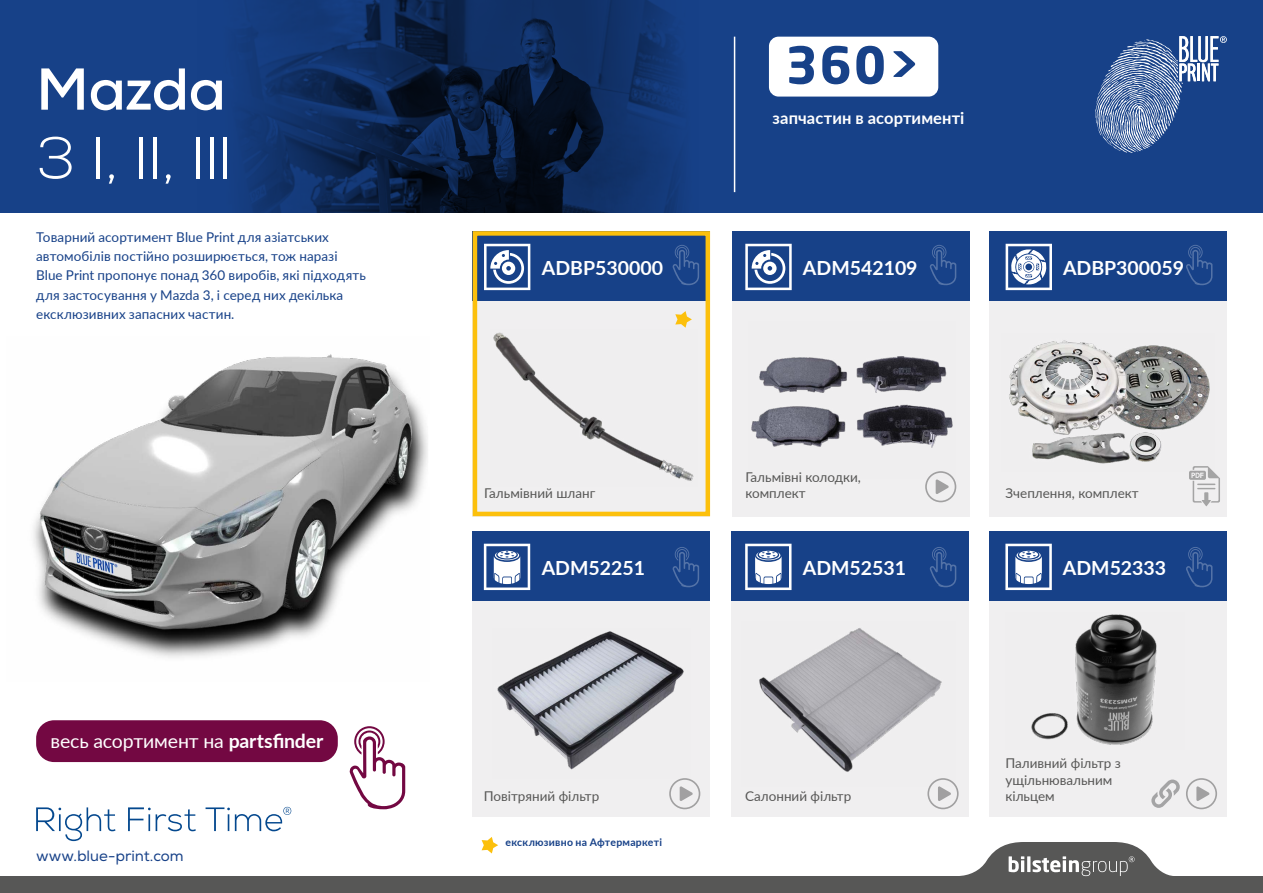
<style>
.page{position:relative;width:1263px;height:893px;background:#fff}
.page>*{position:absolute;margin:0;border:0;box-sizing:border-box;transform-origin:0 0}
.t1{font:300 58.95px "Nexa";color:#fff}
.t2{font:700 58.95px "Nexa";letter-spacing:-.015em;color:#fff}
.t3{font:700 50.7px "Neo Sans Pro";color:#174188}
.t4{font:700 19.5px "Lato";color:#fff}
.t5{font:19.5px "Lato";letter-spacing:-.01em;color:#fff}
.t6{font:700 16.5px "Lato";letter-spacing:.005em;color:#fff}
.t7{font:15px "Nexa";color:#174188}
.t8{font:13.5px/19.2px "Lato";letter-spacing:.005em;color:#174188}
.t9{font:13.5px/16.2px "Lato";color:#575756}
.t10{font:700 10.5px "Lato";letter-spacing:.025em;color:#174188}
.s1{font-weight:700}
</style>
<div class="page">
<div style="left:732px;top:531px;width:237px;height:286px;background:#f0eff0"></div>
<div style="left:732px;top:531px;width:237px;height:70px;background:#174188"></div>
<div style="left:472px;top:531px;width:238px;height:286px;background:#f0eff0"></div>
<div style="left:472px;top:531px;width:238px;height:70px;background:#174188"></div>
<div style="left:732px;top:231px;width:237px;height:286px;background:#f0eff0"></div>
<div style="left:473px;top:231px;width:237px;height:286px;background:#f0eff0"></div>
<div style="left:473px;top:231px;width:237px;height:70px;background:#174188"></div>
<div style="left:732px;top:231px;width:237px;height:70px;background:#174188"></div>
<svg style="left:36px;top:807px;width:80px;height:34px"></svg>
<svg style="left:128px;top:807px;width:68px;height:24px"></svg>
<svg style="left:206px;top:807px;width:85px;height:24px"></svg>
<div style="left:0;top:876px;width:1263px;height:17px;background:#575756"></div>
<svg style="left:481px;top:842px;width:692px;height:35px"></svg>
<svg style="left:1009px;top:856px;width:125px;height:20px"></svg>
<div style="left:990px;top:231px;width:237px;height:286px;background:#f0eff0"></div>
<div style="left:989px;top:531px;width:238px;height:286px;background:#f0eff0"></div>
<svg style="left:745px;top:244px;width:47px;height:46px"></svg>
<svg style="left:0;top:0;width:1263px;height:213px;background:#133774"></svg>
<svg style="left:1095px;top:36px;width:132px;height:117px;background:#5171a6"></svg>
<hr style="left:734px;top:37px;width:1px;height:155px;background:#fff">
<svg style="left:482px;top:837px;width:16px;height:16px"></svg>
<div style="left:990px;top:231px;width:237px;height:70px;background:#174188"></div>
<div style="left:989px;top:531px;width:238px;height:70px;background:#174188"></div>
<div style="left:36px;top:720px;width:302px;height:42px;background:#730842;border-radius:18px"></div>
<svg style="left:672px;top:245px;width:27px;height:40px"></svg>
<svg style="left:672px;top:547px;width:27px;height:40px"></svg>
<svg style="left:930px;top:245px;width:26px;height:40px"></svg>
<svg style="left:930px;top:547px;width:26px;height:40px"></svg>
<svg style="left:1186px;top:245px;width:26px;height:40px"></svg>
<svg style="left:1186px;top:547px;width:26px;height:40px"></svg>
<svg style="left:349px;top:726px;width:56px;height:83px"></svg>
<svg style="left:675px;top:311px;width:17px;height:17px"></svg>
<svg style="left:484px;top:244px;width:46px;height:46px"></svg>
<svg style="left:1005px;top:244px;width:47px;height:46px"></svg>
<svg style="left:1005px;top:544px;width:47px;height:46px"></svg>
<svg style="left:745px;top:544px;width:46px;height:46px"></svg>
<svg style="left:484px;top:544px;width:46px;height:46px"></svg>
<div style="left:769px;top:37px;width:169px;height:60px;background:#fff;border-radius:10px"></div>
<img style="left:493px;top:332px;width:201px;height:149px">
<img style="left:497px;top:631px;width:187px;height:139px">
<img style="left:751px;top:356px;width:202px;height:92px">
<img style="left:759px;top:628px;width:183px;height:144px">
<img style="left:1009px;top:340px;width:201px;height:124px">
<img style="left:1031px;top:614px;width:126px;height:131px">
<div style="left:473px;top:231px;width:237px;height:285px;border:4px solid #fcc00c"></div>
<svg style="left:925px;top:471px;width:31px;height:31px"></svg>
<svg style="left:669px;top:778px;width:31px;height:31px"></svg>
<svg style="left:927px;top:778px;width:32px;height:31px"></svg>
<svg style="left:1186px;top:778px;width:31px;height:31px"></svg>
<svg style="left:1189px;top:466px;width:31px;height:40px"></svg>
<svg style="left:1151px;top:779px;width:29px;height:29px"></svg>
<img style="left:33px;top:354px;width:395px;height:304px">
<h1 class="t2" style="left:36px;top:51px;width:191px">Mazda</h1>
<h1 class="t1" style="left:36px;top:123px;width:198px">3 I, II, III</h1>
<p class="t8" style="left:36px;top:227px;width:331px">Товарний асортимент Blue Print для азіатських автомобілів постійно розширюється, тож наразі Blue Print пропонує понад 360 виробів, які підходять для застосування у Mazda 3, і серед них декілька ексклюзивних запасних частин.</p>
<h3 class="t5" style="left:51px;top:727px;width:274px">весь асортимент на <span class="s1">partsfinder</span></h3>
<p class="t7" style="left:36px;top:847px;width:149px">www.blue-print.com</p>
<h2 class="t3" style="left:785px;top:33px;width:137px">360&gt;</h2>
<p class="t6" style="left:772px;top:106px;width:193px">запчастин в асортименті</p>
<h3 class="t4" style="left:542px;top:253px;width:123px">ADBP530000</h3>
<h3 class="t4" style="left:803px;top:253px;width:116px">ADM542109</h3>
<h3 class="t4" style="left:1063px;top:253px;width:123px">ADBP300059</h3>
<p class="t9" style="left:484px;top:484px;width:113px">Гальмівний шланг</p>
<p class="t9" style="left:745px;top:468px;width:117px">Гальмівні колодки, комплект</p>
<p class="t9" style="left:1005px;top:484px;width:135px">Зчеплення, комплект</p>
<h3 class="t4" style="left:542px;top:553px;width:105px">ADM52251</h3>
<h3 class="t4" style="left:803px;top:553px;width:105px">ADM52531</h3>
<h3 class="t4" style="left:1063px;top:553px;width:105px">ADM52333</h3>
<p class="t9" style="left:484px;top:787px;width:117px">Повітряний фільтр</p>
<p class="t9" style="left:745px;top:787px;width:108px">Салонний фільтр</p>
<p class="t9" style="left:1005px;top:755px;width:117px">Паливний фільтр з ущільнювальним кільцем</p>
<p class="t10" style="left:506px;top:835px;width:158px">ексклюзивно на Афтермаркеті</p>
</div>
